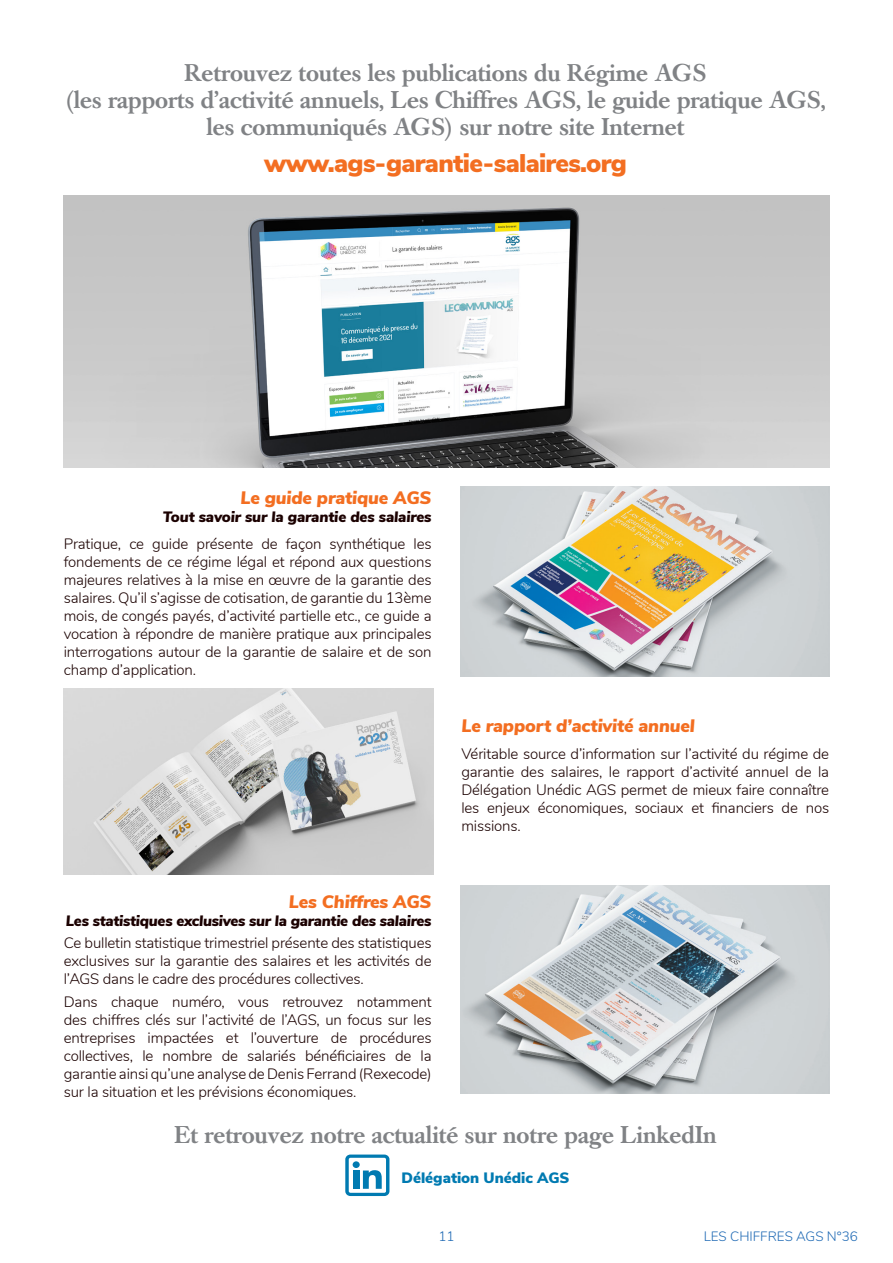
<style>
.page{position:relative;width:893px;height:1263px;background:#fff}
.page>*{position:absolute;margin:0;border:0;box-sizing:border-box;transform-origin:0 0}
.t1{font:900 25.5px "Nunito Sans";letter-spacing:-.025em;color:#f36e21}
.t2{font:500 24px/27px "Caslon Book BE";color:#808285;text-align:center}
.t3{font:italic 900 18px "Nunito Sans";letter-spacing:-.01em;color:#f36e21}
.t4{font:300 15px/18px "Nunito";letter-spacing:-.01em;color:#1b0100;text-align:justify}
.t5{font:italic 900 15px "Nunito Sans";letter-spacing:-.02em;color:#1b0100}
.t6{font:900 15px "Nunito Sans";color:#007ab1}
.t7{font:300 13.5px "Nunito";color:#1e69b4}
</style>
<div class="page">
<img style="left:461px;top:486px;width:368px;height:190px">
<img style="left:461px;top:885px;width:368px;height:209px">
<img style="left:64px;top:688px;width:370px;height:187px">
<svg style="left:345px;top:1154px;width:44px;height:42px"></svg>
<div style="left:353px;top:1170px;width:6px;height:19px;background:#007ab1"></div>
<div style="left:353px;top:1161px;width:7px;height:7px;background:#007ab1;border-radius:50%"></div>
<img style="left:64px;top:196px;width:765px;height:271px">
<p class="t2" style="left:65px;top:60px;width:762px">Retrouvez toutes les publications du Régime AGS<br>(les rapports d’activité annuels, Les Chiffres AGS, le guide pratique AGS, les communiqués AGS) sur notre site Internet</p>
<p class="t1" style="left:264px;top:145px;width:364px">www.ags-garantie-salaires.org</p>
<p class="t3" style="left:240px;top:485px;width:193px">Le guide pratique AGS</p>
<p class="t5" style="left:163px;top:506px;width:270px">Tout savoir sur la garantie des salaires</p>
<p class="t4" style="left:64px;top:534px;width:369px">Pratique, ce guide présente de façon synthétique les fondements de ce régime légal et répond aux questions majeures relatives à la mise en œuvre de la garantie des salaires. Qu’il s’agisse de cotisation, de garantie du 13ème mois, de congés payés, d’activité partielle etc., ce guide a vocation à répondre de manière pratique aux principales interrogations autour de la garantie de salaire et de son champ d’application.</p>
<p class="t3" style="left:289px;top:888px;width:144px">Les Chiffres AGS</p>
<p class="t5" style="left:66px;top:910px;width:367px">Les statistiques exclusives sur la garantie des salaires</p>
<p class="t4" style="left:64px;top:933px;width:369px">Ce bulletin statistique trimestriel présente des statistiques exclusives sur la garantie des salaires et les activités de l’AGS dans le cadre des procédures collectives.</p>
<p class="t4" style="left:64px;top:991px;width:369px">Dans chaque numéro, vous retrouvez notamment des chiffres clés sur l’activité de l’AGS, un focus sur les entreprises impactées et l’ouverture de procédures collectives, le nombre de salariés bénéficiaires de la garantie ainsi qu’une analyse de Denis Ferrand (Rexecode) sur la situation et les prévisions économiques.</p>
<p class="t3" style="left:461px;top:713px;width:235px">Le rapport d’activité annuel</p>
<p class="t4" style="left:461px;top:744px;width:369px">Véritable source d’information sur l’activité du régime de garantie des salaires, le rapport d’activité annuel de la Délégation Unédic AGS permet de mieux faire connaître les enjeux économiques, sociaux et financiers de nos missions.</p>
<p class="t2" style="left:174px;top:1122px;width:544px">Et retrouvez notre actualité sur notre page LinkedIn</p>
<p class="t6" style="left:401px;top:1167px;width:170px">Délégation Unédic AGS</p>
<p class="t7" style="left:438px;top:1226px;width:18px">11</p>
<p class="t7" style="left:704px;top:1226px;width:156px">LES CHIFFRES AGS N°36</p>
</div>
